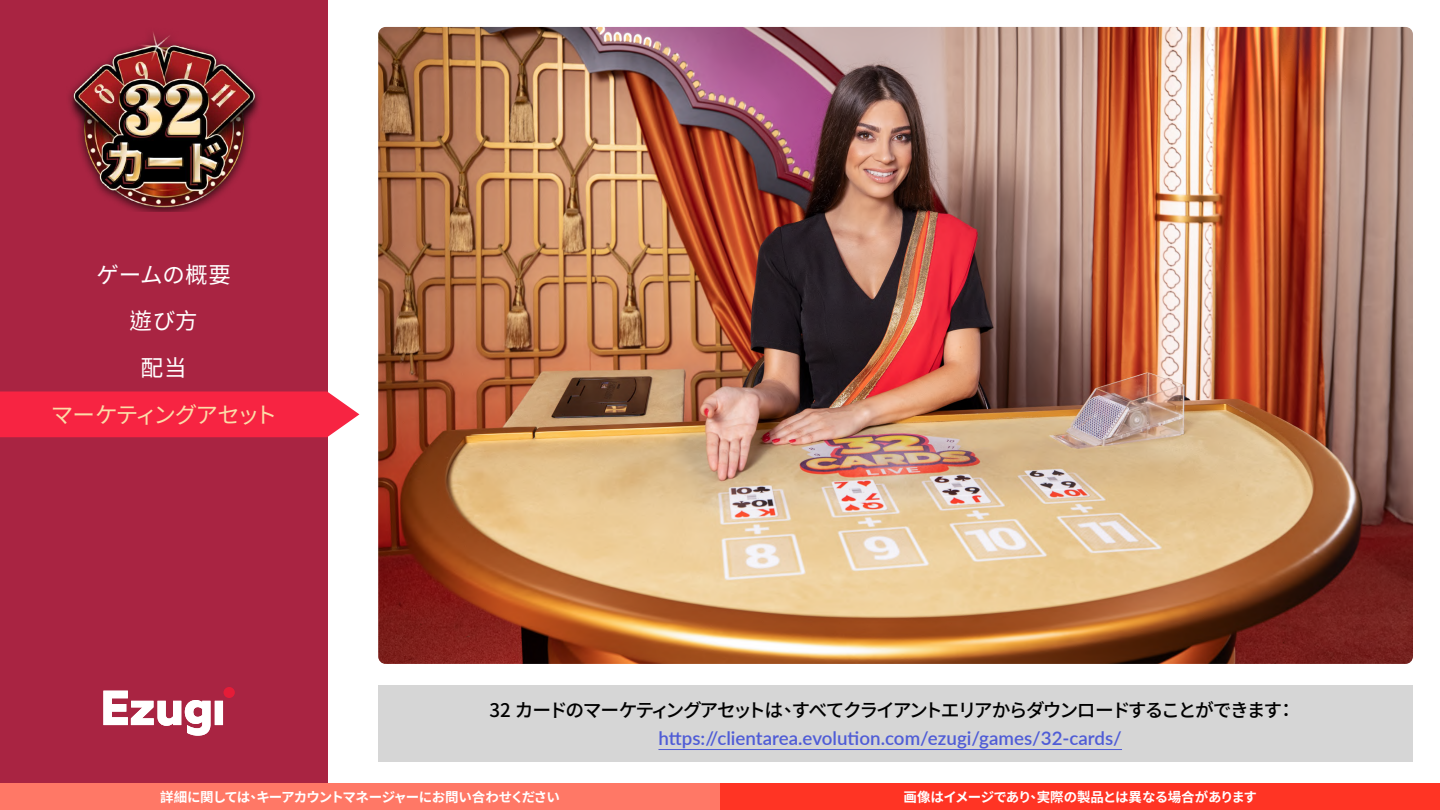
<style>
.page{position:relative;width:1440px;height:810px;background:#fff}
.page>*{position:absolute;margin:0;border:0;box-sizing:border-box;transform-origin:0 0}
.t1{font:22.5px/46.6px "Noto Sans CJ Ktc";letter-spacing:.005em;color:#fff;text-align:center}
.t2{font:22.5px "Noto Sans CJ Ktc";letter-spacing:-.08em;color:#fcdca8}
.t3{font:600 18.75px "Lato";color:#4f5cd6}
.t4{font:500 18.75px "Noto Sans CJ Ktc";letter-spacing:-.1em;color:#000}
.t5{font:700 13.5px "Noto Sans CJ Ktc";letter-spacing:-.05em;color:#fff}
</style>
<div class="page">
<div style="left:0;top:783px;width:720px;height:27px;background:#ff7866"></div>
<div style="left:720px;top:783px;width:720px;height:27px;background:#ff3424"></div>
<div style="left:0;top:0;width:327px;height:783px;background:#a92442"></div>
<img style="left:69px;top:32px;width:191px;height:180px">
<div style="left:224px;top:687px;width:11px;height:11px;background:#e51c38;border-radius:50%"></div>
<svg style="left:103px;top:691px;width:120px;height:45px"></svg>
<img style="left:378px;top:27px;width:1035px;height:637px">
<div style="left:378px;top:685px;width:1035px;height:77px;background:#d6d6d6"></div>
<hr style="left:658px;top:749px;width:464px;height:1px;background:#4f5cd6">
<div style="left:0;top:392px;width:359px;height:45px;background:#f72442"></div>
<h1 class="t1" style="left:96px;top:252px;width:136px">ゲームの概要遊び方<br>配当</h1>
<h1 class="t2" style="left:51px;top:402px;width:228px">マーケティングアセット</h1>
<h2 class="t4" style="left:490px;top:699px;width:808px">32 カードのマーケティングアセットは、すべてクライアントエリアからダウンロードすることができます：</h2>
<h2 class="t3" style="left:658px;top:725px;width:465px">https://clientarea.evolution.com/ezugi/games/32-cards/</h2>
<p class="t5" style="left:160px;top:789px;width:401px">詳細に関しては、キーアカウントマネージャーにお問い合わせください</p>
<p class="t5" style="left:904px;top:789px;width:355px">画像はイメージであり、実際の製品とは異なる場合があります</p>
</div>
